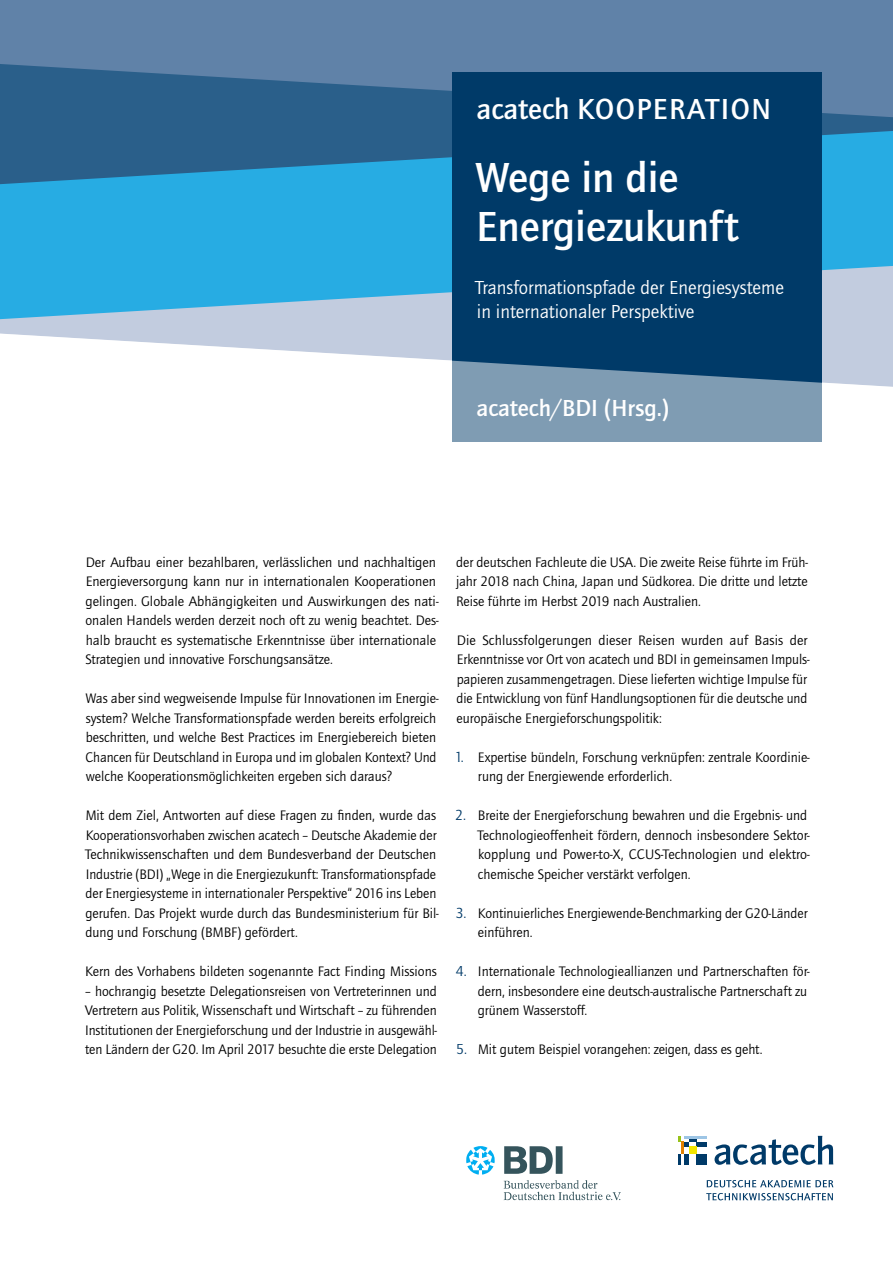
<style>
.page{position:relative;width:893px;height:1263px;background:#fff}
.page>*{position:absolute;margin:0;border:0;box-sizing:border-box;transform-origin:0 0}
.Titel{font:500 43.5px/49.5px "Quay Sans ITC Std";color:#fff}
.Reihenname{font:500 30px "Quay Sans ITC Std";letter-spacing:.035em;color:#fff}
.Autoren_Herausgeber{font:500 24px "Quay Sans ITC Std";color:#fff}
.Untertitel{font:19.5px/24px "Quay Sans ITC Std";color:#fff}
.Fließtext{font:14.25px/19.5px "Quay Sans ITC Std";color:#000}
.s1{font-size:15px;color:#003a68}
</style>
<div class="page">
<div style="left:0;top:0;width:893px;height:154px;background:#6082a8"></div>
<svg style="left:0;top:64px;width:893px;height:67px;fill:#2a5f8a"></svg>
<svg style="left:0;top:131px;width:893px;height:149px;background:#299ace"></svg>
<div style="left:452px;top:72px;width:369px;height:370px;background:#003a68"></div>
<div style="left:696px;top:1141px;width:11px;height:5px;background:#003a68"></div>
<div style="left:696px;top:1154px;width:11px;height:10px;background:#003a68"></div>
<hr style="left:689px;top:1136px;width:18px;height:3px;background:#9dc5e5">
<svg style="left:678px;top:1136px;width:18px;height:28px"></svg>
<svg style="left:714px;top:1136px;width:119px;height:29px"></svg>
<svg style="left:707px;top:1180px;width:126px;height:7px"></svg>
<svg style="left:706px;top:1193px;width:127px;height:7px"></svg>
<svg style="left:466px;top:1146px;width:29px;height:28px"></svg>
<svg style="left:504px;top:1146px;width:117px;height:54px"></svg>
<svg style="left:0;top:280px;width:893px;height:162px"></svg>
<h1 class="Reihenname" style="left:476px;top:91px;width:296px">acatech KOOPERATION</h1>
<h1 class="Titel" style="left:475px;top:152px;width:265px">Wege in die<br>Energiezukunft</h1>
<p class="Untertitel" style="left:475px;top:275px;width:310px">Transformationspfade der Energiesysteme in internationaler Perspektive</p>
<h3 class="Autoren_Herausgeber" style="left:477px;top:394px;width:194px">acatech/BDI (Hrsg.)</h3>
<p class="Fließtext" style="left:85px;top:552px;width:355px">Der Aufbau einer bezahlbaren, verlässlichen und nachhaltigen Energieversorgung kann nur in internationalen Kooperationen gelingen. Globale Abhängigkeiten und Auswirkungen des nati&shy;onalen Handels werden derzeit noch oft zu wenig beachtet. Des&shy;halb braucht es systematische Erkenntnisse über internationale Strategien und innovative Forschungsansätze.</p>
<p class="Fließtext" style="left:86px;top:689px;width:355px">Was aber sind wegweisende Impulse für Innovationen im Energie&shy;system? Welche Transformationspfade werden bereits erfolgreich beschritten, und welche Best Practices im Energiebereich bieten Chancen für Deutschland in Europa und im globalen Kontext? Und welche Kooperationsmöglichkeiten ergeben sich daraus?</p>
<p class="Fließtext" style="left:85px;top:806px;width:355px">Mit dem Ziel, Antworten auf diese Fragen zu finden, wurde das Kooperationsvorhaben zwischen acatech – Deutsche Akademie der Technikwissenschaften und dem Bundesverband der Deutschen Industrie (BDI) „Wege in die Energiezukunft: Transformationspfade der Energiesysteme in internationaler Perspektive“ 2016 ins Leben gerufen. Das Projekt wurde durch das Bundesministerium für Bil&shy;dung und Forschung (BMBF) gefördert.</p>
<p class="Fließtext" style="left:85px;top:962px;width:353px">Kern des Vorhabens bildeten sogenannte Fact Finding Missions</p>
<p class="Fließtext" style="left:85px;top:981px;width:353px;text-align:justify">– hochrangig besetzte Delegationsreisen von Vertreterinnen und Vertretern aus Politik, Wissenschaft und Wirtschaft – zu führenden Institutionen der Energieforschung und der Industrie in ausgewähl&shy;ten Ländern der G20. Im April 2017 besuchte die erste Delegation</p>
<p class="Fließtext" style="left:456px;top:552px;width:353px;text-align:justify">der deutschen Fachleute die USA. Die zweite Reise führte im Früh&shy;jahr 2018 nach China, Japan und Südkorea. Die dritte und letzte Reise führte im Herbst 2019 nach Australien.</p>
<p class="Fließtext" style="left:456px;top:630px;width:355px">Die Schlussfolgerungen dieser Reisen wurden auf Basis der Erkenntnisse vor Ort von acatech und BDI in gemeinsamen Impuls&shy;papieren zusammengetragen. Diese lieferten wichtige Impulse für die Entwicklung von fünf Handlungsoptionen für die deutsche und europäische Energieforschungspolitik:</p>
<p class="Fließtext" style="left:478px;top:747px;width:333px;text-indent:-23px"><span class="s1">1.</span> Expertise bündeln, Forschung verknüpfen: zentrale Koordinie&shy;rung der Energiewende erforderlich.</p>
<p class="Fließtext" style="left:477px;top:806px;width:334px;text-indent:-22px"><span class="s1">2.</span> Breite der Energieforschung bewahren und die Ergebnis- und Technologieoffenheit fördern, dennoch insbesondere Sektor&shy;kopplung und Power-to-X, CCUS-Technologien und elektro&shy;chemische Speicher verstärkt verfolgen.</p>
<p class="Fließtext" style="left:478px;top:903px;width:331px;text-indent:-22px"><span class="s1">3.</span> Kontinuierliches Energiewende-Benchmarking der G20-Länder einführen.</p>
<p class="Fließtext" style="left:478px;top:962px;width:333px;text-indent:-22px"><span class="s1">4.</span> Internationale Technologieallianzen und Partnerschaften för&shy;dern, insbesondere eine deutsch-australische Partnerschaft zu grünem Wasserstoff.</p>
<p class="Fließtext" style="left:456px;top:1040px;width:308px"><span class="s1">5.</span> Mit gutem Beispiel vorangehen: zeigen, dass es geht.</p>
</div>
